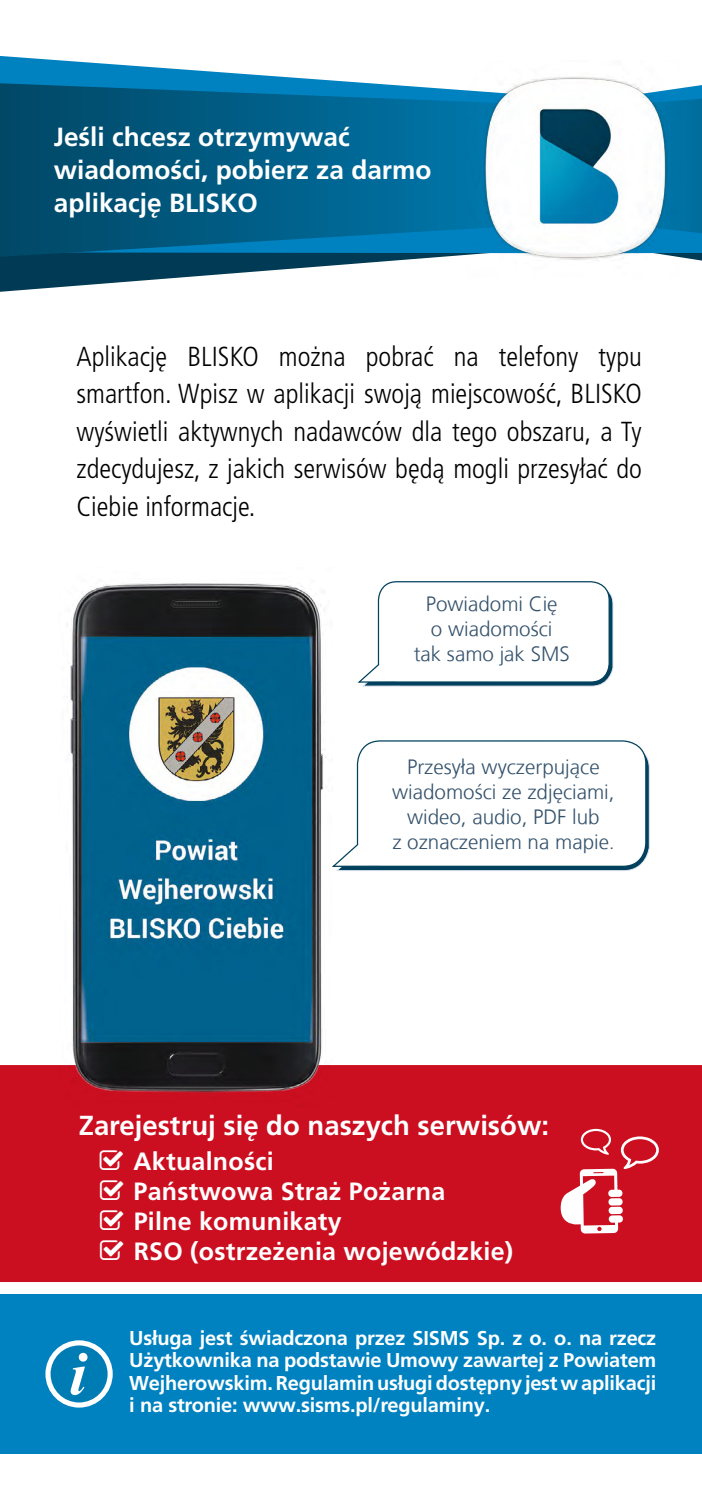
<style>
.page{position:relative;width:702px;height:1489px;background:#fff}
.page>*{position:absolute;margin:0;border:0;box-sizing:border-box;transform-origin:0 0}
.t1{font:300 condensed 27.5px/37.5px "Frutiger LT Pro";color:#000;text-align:justify}
.t2{font:700 27.5px "Frutiger LT Pro";color:#fff}
.t3{font:700 26.25px/33.2px "Frutiger LT Pro";color:#fff}
.t4{font:700 25px/30px "Frutiger LT Pro";letter-spacing:.01em;color:#fff}
.t5{font:300 20.5px/24.8px "Frutiger CE";color:#34526c;text-align:center}
.t6{font:700 20px/22.5px "Frutiger LT Pro";letter-spacing:-.01em;color:#fff;text-align:justify}
.s1{font-size:19.25px}
</style>
<div class="page">
<svg style="left:680px;top:85px;width:22px;height:175px;background:#0473a4"></svg>
<svg style="left:0;top:257px;width:439px;height:35px"></svg>
<svg style="left:0;top:56px;width:366px;height:27px"></svg>
<svg style="left:0;top:83px;width:468px;height:174px;background:#015f89"></svg>
<div style="left:0;top:1293px;width:702px;height:160px;background:#0082c1"></div>
<svg style="left:48px;top:1342px;width:62px;height:62px;fill:#007cb4"></svg>
<div style="left:45px;top:1340px;width:68px;height:67px;border:5px solid #fff;border-radius:50%"></div>
<svg style="left:71px;top:1352px;width:16px;height:42px"></svg>
<svg style="left:357px;top:581px;width:256px;height:105px"></svg>
<svg style="left:332px;top:740px;width:318px;height:131px"></svg>
<div style="left:0;top:1065px;width:702px;height:216px;background:#cb0f20"></div>
<svg style="left:560px;top:1128px;width:98px;height:105px"></svg>
<img style="left:58px;top:583px;width:274px;height:522px">
<img style="left:468px;top:77px;width:212px;height:184px">
<svg style="left:100px;top:1150px;width:23px;height:20px"></svg>
<svg style="left:100px;top:1180px;width:23px;height:20px"></svg>
<svg style="left:100px;top:1210px;width:23px;height:20px"></svg>
<svg style="left:100px;top:1240px;width:23px;height:20px"></svg>
<p class="t3" style="left:54px;top:120px;width:379px">Jeśli chcesz otrzymywać wiadomości, pobierz za darmo aplikację BLISKO</p>
<p class="t1" style="left:76px;top:338px;width:567px">Aplikację BLISKO można pobrać na telefony typu smartfon. Wpisz w aplikacji swoją miejscowość, BLISKO wyświetli aktywnych nadawców dla tego obszaru, a Ty zdecydujesz, z jakich serwisów będą mogli przesyłać do Ciebie informacje.</p>
<p class="t5" style="left:413px;top:591px;width:157px">Powiadomi Cię<br>o wiadomości<br>tak samo jak SMS</p>
<p class="t5" style="left:392px;top:754px;width:224px">Przesyła wyczerpujące wiadomości ze zdjęciami, wideo, audio, PDF lub<br>z oznaczeniem na mapie<span class="s1">.</span></p>
<p class="t2" style="left:79px;top:1109px;width:472px">Zarejestruj się do naszych serwisów:</p>
<p class="t4" style="left:134px;top:1146px;width:381px">Aktualności<br>Państwowa Straż Pożarna<br>Pilne komunikaty<br>RSO (ostrzeżenia wojewódzkie)</p>
<p class="t6" style="left:129px;top:1326px;width:528px">Usługa jest świadczona przez SISMS Sp. z o. o. na rzecz Użytkownika na podstawie Umowy zawartej z Powiatem Wejherowskim. Regulamin usługi dostępny jest w aplikacji i na stronie: www.sisms.pl/regulaminy.</p>
</div>
